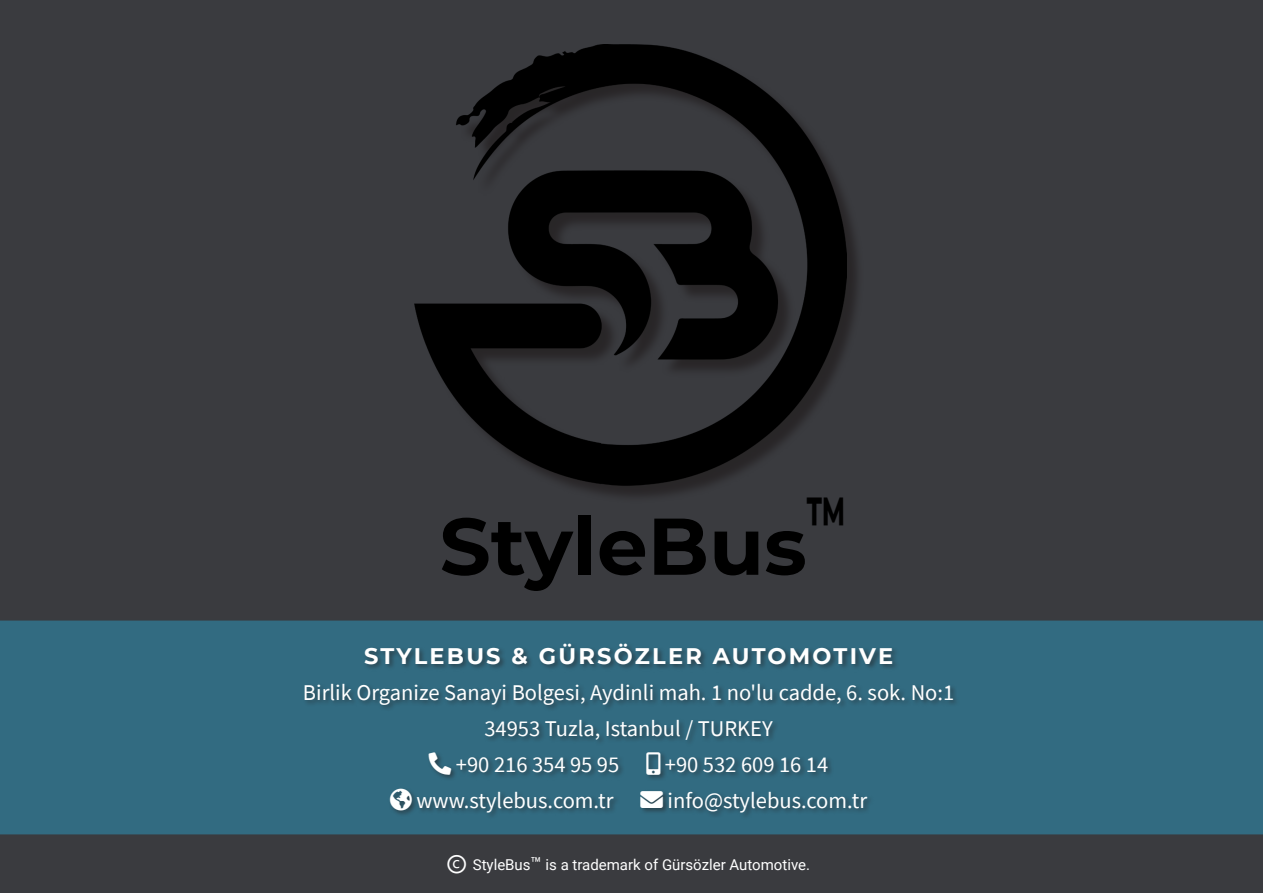
<style>
.page{position:relative;width:1263px;height:893px;background:#3a3b3f}
.page>*{position:absolute;margin:0;border:0;box-sizing:border-box;transform-origin:0 0}
.H1{font:700 80.25px "Montserrat";color:#000}
.Body_Text{font:22.5px "Source Sans Pro";color:#fff}
.H5{font:700 22.5px "Montserrat";letter-spacing:.1em;color:#fff}
.t1{font:15px "Roboto";color:#fff}
.s1{font-size:18px}
</style>
<div class="page">
<div style="left:0;top:619px;width:1263px;height:217px;background:#326b81"></div>
<div style="left:303px;top:642px;width:657px;height:178px;background:#231f20;opacity:.55"></div>
<div style="left:418px;top:46px;width:447px;height:458px;background:#231f20;opacity:.75"></div>
<img style="left:415px;top:44px;width:431px;height:453px">
<svg style="left:429px;top:752px;width:22px;height:22px"></svg>
<svg style="left:646px;top:752px;width:14px;height:22px"></svg>
<svg style="left:390px;top:788px;width:22px;height:22px"></svg>
<svg style="left:641px;top:791px;width:22px;height:17px"></svg>
<svg style="left:448px;top:855px;width:18px;height:18px"></svg>
<p class="H1" style="left:440px;top:488px;width:408px">StyleBus<sup>™</sup></p>
<p class="H5" style="left:364px;top:639px;width:530px">STYLEBUS &amp; GÜRSÖZLER AUTOMOTIVE</p>
<p class="Body_Text" style="left:303px;top:678px;width:653px">Birlik Organize Sanayi Bolgesi, Aydinli mah. 1 no'lu cadde, 6. sok. No:1</p>
<p class="Body_Text" style="left:484px;top:714px;width:290px">34953 Tuzla, Istanbul / TURKEY</p>
<p class="Body_Text" style="left:429px;top:750px;width:192px">□■●▼ +90 216 354 95 95</p>
<p class="Body_Text" style="left:665px;top:750px;width:165px">+90 532 609 16 14</p>
<p class="Body_Text" style="left:416px;top:786px;width:199px">www.stylebus.com.tr</p>
<p class="Body_Text" style="left:668px;top:786px;width:201px">info@stylebus.com.tr</p>
<p class="t1" style="left:473px;top:854px;width:339px">StyleBus<span class="s1">™</span> is a trademark of Gürsözler Automotive.</p>
</div>
